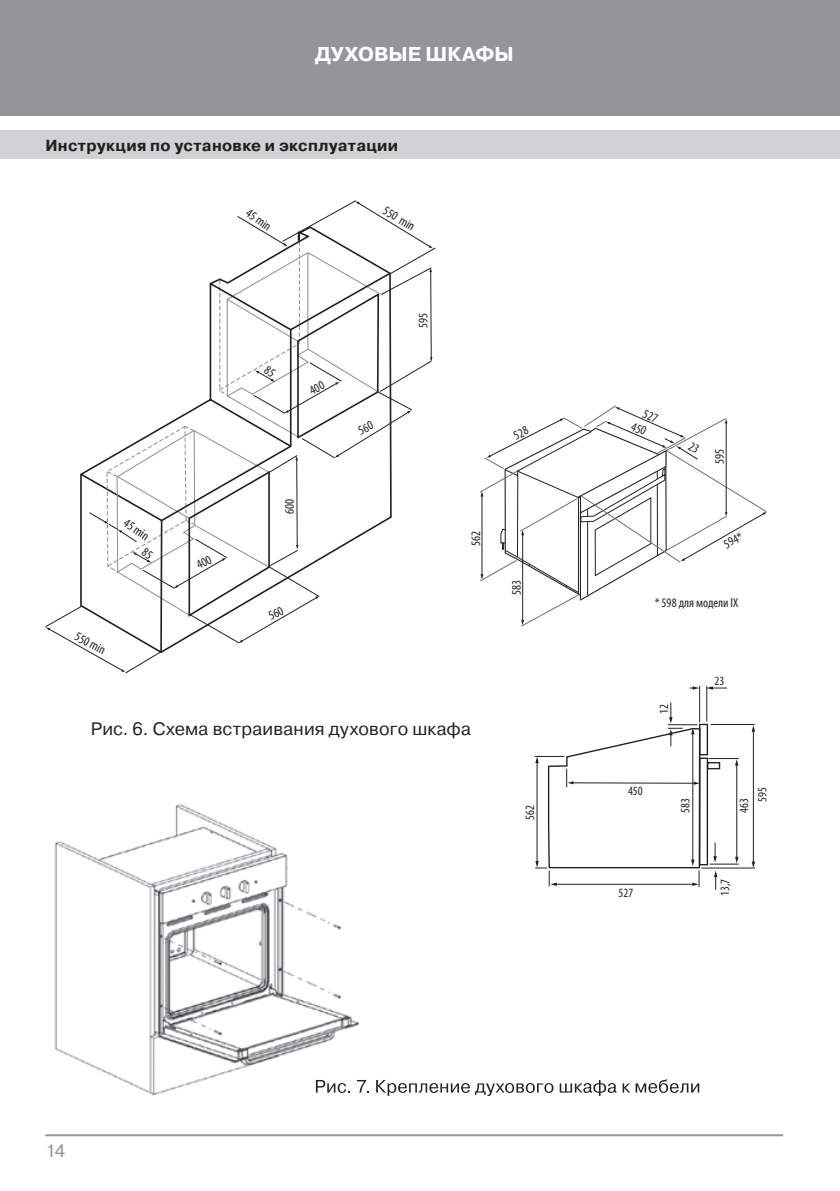
<style>
.page{position:relative;width:840px;height:1191px;background:#fff}
.page>*{position:absolute;margin:0;border:0;box-sizing:border-box;transform-origin:0 0}
.t1{font:700 20px "Pragmatica C";color:#fff}
.Table{font:18px "Pragmatica C";letter-spacing:.01em;color:#231f20}
.t2{font:18px "Pragmatica C";color:#939598}
.t3{font:700 16px "Pragmatica C";letter-spacing:.02em;color:#231f20}
.t4{font:condensed 13px "Myriad Pro";color:#231f20}
.t5{font:condensed 12.6px "Myriad Pro";color:#231f20}
</style>
<div class="page">
<div style="left:0;top:0;width:839px;height:116px;background:#939598"></div>
<div style="left:0;top:130px;width:839px;height:29px;background:#d1d2d4"></div>
<hr style="left:45px;top:1134px;width:737px;height:2px;background:#939598">
<img style="left:54px;top:804px;width:315px;height:292px">
<svg style="left:316px;top:1080px;width:34px;height:13px"></svg>
<svg style="left:356px;top:1080px;width:12px;height:12px"></svg>
<svg style="left:376px;top:1080px;width:177px;height:16px"></svg>
<svg style="left:559px;top:1080px;width:57px;height:16px"></svg>
<svg style="left:622px;top:1083px;width:7px;height:9px"></svg>
<svg style="left:635px;top:1079px;width:63px;height:14px"></svg>
<svg style="left:690px;top:686px;width:8px;height:3px"></svg>
<svg style="left:707px;top:686px;width:19px;height:3px"></svg>
<hr style="left:752px;top:730px;width:1px;height:132px;background:#231f20">
<svg style="left:751px;top:725px;width:3px;height:7px"></svg>
<svg style="left:751px;top:861px;width:3px;height:6px"></svg>
<hr style="left:710px;top:724px;width:44px;height:1px;background:#231f20">
<hr style="left:700px;top:867px;width:54px;height:1px;background:#231f20">
<hr style="left:699px;top:686px;width:1px;height:36px;background:#231f20">
<hr style="left:706px;top:686px;width:1px;height:35px;background:#231f20">
<hr style="left:534px;top:756px;width:30px;height:1px;background:#231f20">
<svg style="left:535px;top:702px;width:203px;height:187px"></svg>
<svg style="left:480px;top:405px;width:286px;height:222px"></svg>
<svg style="left:45px;top:200px;width:391px;height:473px"></svg>
<h1 class="t1" style="left:315px;top:43px;width:200px">ДУХОВЫЕ ШКАФЫ</h1>
<p class="t3" style="left:45px;top:136px;width:354px">Инструкция по установке и эксплуатации</p>
<p class="t4" style="left:252px;top:205px;width:29px;rotate:35deg">45 min</p>
<p class="t4" style="left:388px;top:203px;width:36px;rotate:31deg">550 min</p>
<p class="t4" style="left:415px;top:327px;width:17px;rotate:-90deg">595</p>
<p class="t4" style="left:129px;top:515px;width:29px;rotate:35deg">45 min</p>
<p class="t4" style="left:79px;top:628px;width:34px;rotate:28deg">550 min</p>
<p class="t4" style="left:281px;top:514px;width:17px;rotate:-90deg">600</p>
<p class="t4" style="left:468px;top:546px;width:17px;rotate:-90deg">562</p>
<p class="Table" style="left:91px;top:719px;width:381px">Рис. 6. Схема встраивания духового шкафа</p>
<p class="t4" style="left:508px;top:594px;width:17px;rotate:-90deg">583</p>
<p class="t5" style="left:522px;top:820px;width:16px;rotate:-90deg">562</p>
<p class="t4" style="left:711px;top:464px;width:17px;rotate:-90deg">595</p>
<p class="t4" style="left:720px;top:537px;width:21px;rotate:-27deg">594*</p>
<p class="t4" style="left:654px;top:595px;width:85px">* 598 для модели IX</p>
<p class="t5" style="left:656px;top:714px;width:11px;rotate:-90deg">12</p>
<p class="t5" style="left:714px;top:673px;width:11px">23</p>
<p class="t5" style="left:627px;top:783px;width:16px">450</p>
<p class="t5" style="left:618px;top:885px;width:16px">527</p>
<p class="t5" style="left:677px;top:812px;width:16px;rotate:-90deg">583</p>
<p class="t5" style="left:736px;top:813px;width:16px;rotate:-90deg">463</p>
<p class="t5" style="left:754px;top:801px;width:16px;rotate:-90deg">595</p>
<p class="t5" style="left:716px;top:896px;width:19px;rotate:-90deg">13,7</p>
<h2 class="t2" style="left:45px;top:1140px;width:21px">14</h2>
</div>
